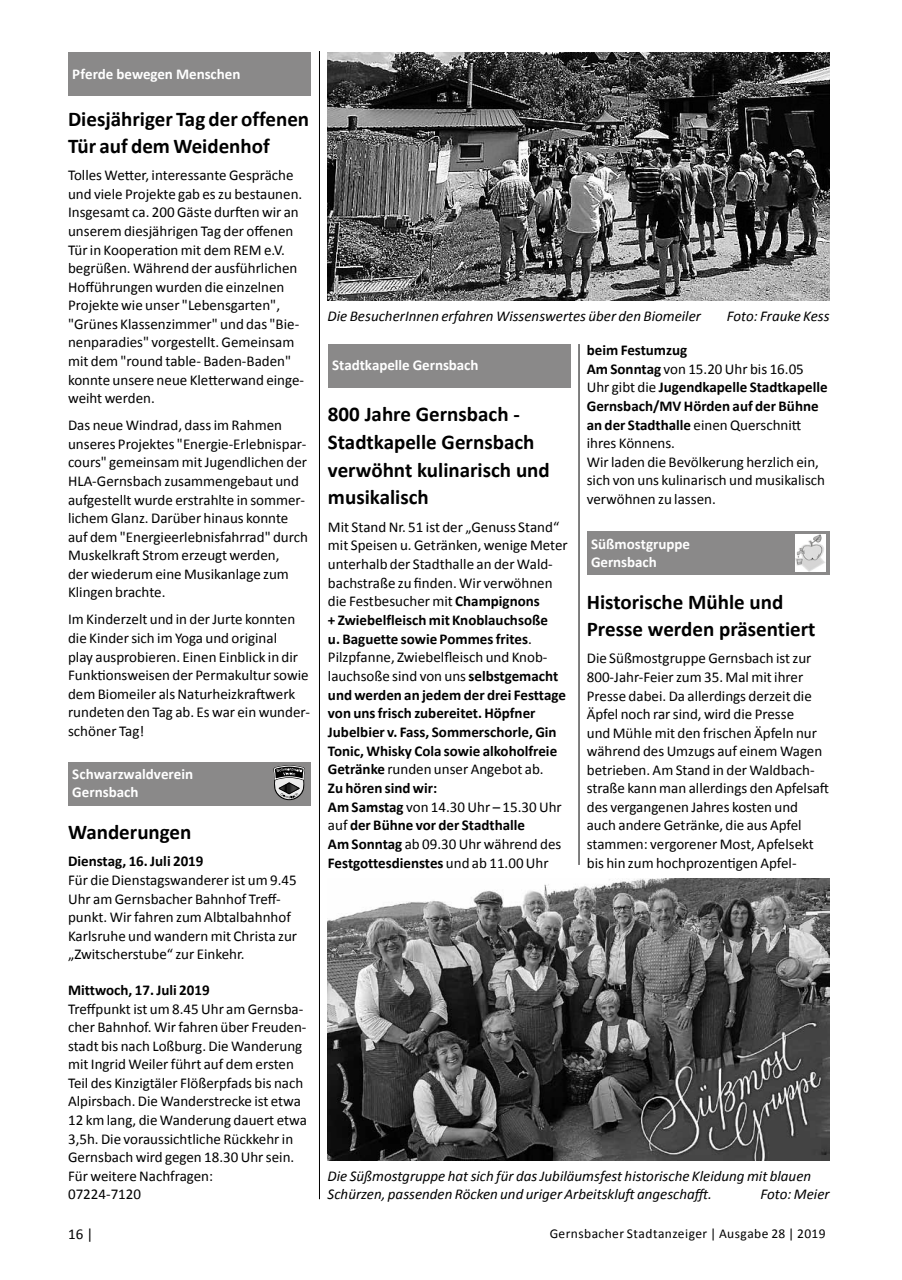
<style>
.page{position:relative;width:902px;height:1280px;background:#fff}
.page>*{position:absolute;margin:0;border:0;box-sizing:border-box;transform-origin:0 0}
.t1{font:700 21px/27.6px "Calibri";color:#000}
.t2{font:15px/18.6px "Calibri";color:#000}
.t3{font:700 15px/18.6px "Calibri";color:#000}
.t4{font:italic 15px/18px "Calibri";color:#000}
.t5{font:700 15px/18px "Calibri";color:#fff}
.t6{font:13.5px "Calibri";letter-spacing:.03em;color:#000}
.s1{font-weight:400}
.s2{font-weight:700}
</style>
<div class="page">
<hr style="left:319px;top:51px;width:1px;height:1148px;background:#000">
<hr style="left:578px;top:344px;width:1px;height:521px;background:#000">
<div style="left:68px;top:52px;width:242px;height:44px;background:#8a8989"></div>
<div style="left:68px;top:762px;width:242px;height:43px;background:#8a8989"></div>
<svg style="left:273px;top:765px;width:32px;height:35px"></svg>
<div style="left:328px;top:344px;width:242px;height:43px;background:#8a8989"></div>
<div style="left:586px;top:531px;width:243px;height:44px;background:#8a8989"></div>
<img style="left:795px;top:535px;width:30px;height:37px">
<img style="left:327px;top:53px;width:502px;height:248px">
<img style="left:327px;top:878px;width:502px;height:283px">
<p class="t5" style="left:72px;top:65px;width:170px">Pferde bewegen Menschen</p>
<h1 class="t1" style="left:68px;top:105px;width:243px">Diesjähriger Tag der offenen<br>Tür auf dem Weidenhof</h1>
<p class="t2" style="left:68px;top:166px;width:237px">Tolles Wetter, interessante Gespräche und viele Projekte gab es zu bestaunen.<br>Insgesamt ca. 200 Gäste durften wir an unserem diesjährigen Tag der offenen Tür in Kooperation mit dem REM e.V. begrüßen. Während der ausführlichen Hofführungen wurden die einzelnen Projekte wie unser "Lebensgarten", "Grünes Klassenzimmer" und das "Bie&shy;nenparadies" vorgestellt. Gemeinsam mit dem "round table- Baden-Baden" konnte unsere neue Kletterwand einge&shy;weiht werden.</p>
<p class="t2" style="left:68px;top:416px;width:241px">Das neue Windrad, dass im Rahmen unseres Projektes "Energie-Erlebnispar&shy;cours" gemeinsam mit Jugendlichen der HLA-Gernsbach zusammengebaut und aufgestellt wurde erstrahlte in sommer&shy;lichem Glanz. Darüber hinaus konnte auf dem "Energieerlebnisfahrrad" durch Muskelkraft Strom erzeugt werden,<br>der wiederum eine Musikanlage zum Klingen brachte.</p>
<p class="t2" style="left:68px;top:610px;width:243px">Im Kinderzelt und in der Jurte konnten die Kinder sich im Yoga und original<br>play ausprobieren. Einen Einblick in dir Funktionsweisen der Permakultur sowie dem Biomeiler als Naturheizkraftwerk rundeten den Tag ab. Es war ein wunder&shy;schöner Tag!</p>
<p class="t5" style="left:72px;top:765px;width:122px">Schwarzwaldverein<br>Gernsbach</p>
<h1 class="t1" style="left:68px;top:819px;width:125px">Wanderungen</h1>
<p class="t3" style="left:68px;top:852px;width:137px">Dienstag, 16. Juli 2019</p>
<p class="t2" style="left:68px;top:871px;width:231px">Für die Dienstagswanderer ist um 9.45<br>Uhr am Gernsbacher Bahnhof Treff&shy;punkt. Wir fahren zum Albtalbahnhof Karlsruhe und wandern mit Christa zur „Zwitscherstube“ zur Einkehr.</p>
<p class="t3" style="left:68px;top:981px;width:143px">Mittwoch, 17. Juli 2019</p>
<p class="t2" style="left:68px;top:999px;width:240px">Treffpunkt ist um 8.45 Uhr am Gernsba&shy;cher Bahnhof. Wir fahren über Freuden&shy;stadt bis nach Loßburg. Die Wanderung mit Ingrid Weiler führt auf dem ersten Teil des Kinzigtäler Flößerpfads bis nach Alpirsbach. Die Wanderstrecke ist etwa 12 km lang, die Wanderung dauert etwa 3,5h. Die voraussichtliche Rückkehr in Gernsbach wird gegen 18.30 Uhr sein.<br>Für weitere Nachfragen:<br>07224-7120</p>
<p class="t4" style="left:327px;top:306px;width:375px">Die BesucherInnen erfahren Wissenswertes über den Biomeiler</p>
<p class="t4" style="left:726px;top:306px;width:104px">Foto: Frauke Kess</p>
<p class="t5" style="left:332px;top:356px;width:148px">Stadtkapelle Gernsbach</p>
<h1 class="t1" style="left:328px;top:401px;width:223px">800 Jahre Gernsbach -<br>Stadtkapelle Gernsbach verwöhnt kulinarisch und musikalisch</h1>
<p class="t3" style="left:328px;top:517px;width:241px"><span class="s1">Mit Stand Nr. 51 ist der „Genuss Stand“ mit Speisen u. Getränken, wenige Meter unterhalb der Stadthalle an der Wald&shy;bachstraße zu finden. Wir verwöhnen die Festbesucher mit</span> Champignons<br>+ Zwiebelfleisch mit Knoblauchsoße<br>u. Baguette sowie Pommes frites<span class="s1">.<br>Pilzpfanne, Zwiebelfleisch und Knob&shy;lauchsoße sind von uns</span> selbstgemacht und werden an jedem der drei Festtage von uns frisch zubereitet. Höpfner Jubelbier v. Fass, Sommerschorle, Gin Tonic, Whisky Cola sowie alkoholfreie Getränke <span class="s1">runden unser Angebot ab.<br></span>Zu hören sind wir:<br>Am Samstag <span class="s1">von 14.30 Uhr – 15.30 Uhr auf</span> der Bühne vor der Stadthalle<br>Am Sonntag <span class="s1">ab 09.30 Uhr während des </span>Festgottesdienstes <span class="s1">und ab 11.00 Uhr</span></p>
<p class="t2" style="left:586px;top:341px;width:242px"><span class="s2">beim Festumzug<br>Am Sonntag</span> von 15.20 Uhr bis 16.05<br>Uhr gibt die <span class="s2">Jugendkapelle Stadtkapelle<br>Gernsbach/MV Hörden auf der Bühne an der Stadthalle</span> einen Querschnitt ihres Könnens.<br>Wir laden die Bevölkerung herzlich ein, sich von uns kulinarisch und musikalisch verwöhnen zu lassen.</p>
<p class="t5" style="left:591px;top:535px;width:101px">Süßmostgruppe<br>Gernsbach</p>
<h1 class="t1" style="left:586px;top:588px;width:230px">Historische Mühle und<br>Presse werden präsentiert</h1>
<p class="t2" style="left:586px;top:649px;width:244px">Die Süßmostgruppe Gernsbach ist zur 800-Jahr-Feier zum 35. Mal mit ihrer Presse dabei. Da allerdings derzeit die Äpfel noch rar sind, wird die Presse<br>und Mühle mit den frischen Äpfeln nur während des Umzugs auf einem Wagen betrieben. Am Stand in der Waldbach&shy;straße kann man allerdings den Apfelsaft des vergangenen Jahres kosten und auch andere Getränke, die aus Apfel stammen: vergorener Most, Apfelsekt bis hin zum hochprozentigen Apfel-</p>
<p class="t4" style="left:327px;top:1167px;width:485px">Die Süßmostgruppe hat sich für das Jubiläumsfest historische Kleidung mit blauen<br>Schürzen, passenden Röcken und uriger Arbeitskluft angeschafft.</p>
<p class="t4" style="left:760px;top:1185px;width:71px">Foto: Meier</p>
<p class="t2" style="left:68px;top:1225px;width:27px">16 |</p>
<p class="t6" style="left:549px;top:1225px;width:277px">Gernsbacher Stadtanzeiger | Ausgabe 28 | 2019</p>
</div>
